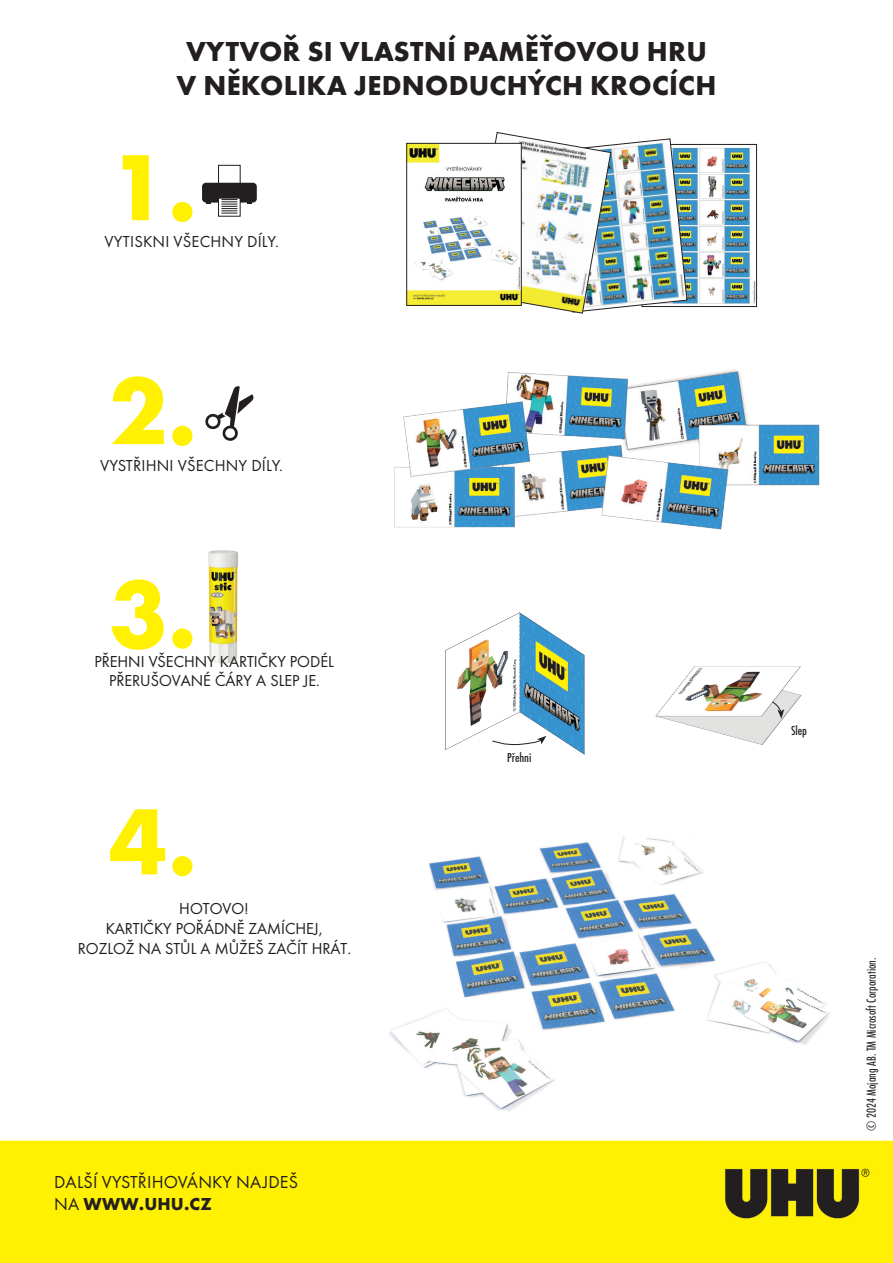
<style>
.page{position:relative;width:893px;height:1263px;background:#fff}
.page>*{position:absolute;margin:0;border:0;box-sizing:border-box;transform-origin:0 0}
.t1{font:700 97.5px "Futura TOT Bold";color:#fff101}
.t2{font:700 28.5px/34.2px "Futura PT";letter-spacing:.01em;color:#231f20;text-align:center}
.t3{font:18px/21.6px "Futura PT";letter-spacing:.01em;color:#231f20}
.t4{font:16.5px/19.8px "Futura TOT Book";color:#231f20;text-align:center}
.t5{font:16.5px "Futura PT";letter-spacing:.01em;color:#231f20}
.t6{font:13.5px "Futura Con TOT Boo";color:#231f20}
.t7{font:500 13.5px "Futura Con TOT";color:#231f20}
.s1{font-weight:700}
</style>
<div class="page">
<img style="left:445px;top:612px;width:357px;height:143px">
<img style="left:687px;top:148px;width:68px;height:156px">
<div style="left:642px;top:144px;width:115px;height:163px;border:1px solid #231f20"></div>
<img style="left:468px;top:132px;width:219px;height:182px">
<img style="left:408px;top:145px;width:111px;height:159px">
<div style="left:406px;top:143px;width:115px;height:163px;border:1px solid #231f20"></div>
<img style="left:208px;top:550px;width:30px;height:113px">
<svg style="left:205px;top:386px;width:49px;height:55px"></svg>
<div style="left:218px;top:165px;width:23px;height:32px;border:1px solid #231f20"></div>
<div style="left:202px;top:183px;width:55px;height:20px;background:#231f20;border-radius:4px"></div>
<div style="left:218px;top:198px;width:22px;height:18px;background:linear-gradient(to right,#fff,#fff)"></div>
<div style="left:218px;top:198px;width:23px;height:19px;border:1px solid #231f20"></div>
<svg style="left:221px;top:199px;width:16px;height:15px"></svg>
<svg style="left:492px;top:736px;width:54px;height:10px"></svg>
<svg style="left:772px;top:701px;width:12px;height:18px"></svg>
<img style="left:394px;top:370px;width:426px;height:160px">
<img style="left:389px;top:836px;width:441px;height:275px">
<div style="left:0;top:1141px;width:893px;height:122px;background:#fff101"></div>
<img style="left:708px;top:1143px;width:168px;height:98px">
<h2 class="t2" style="left:177px;top:34px;width:541px">VYTVOŘ SI VLASTNÍ PAMĚŤOVOU HRU<br>V NĚKOLIKA JEDNODUCHÝCH KROCÍCH</h2>
<h1 class="t1" style="left:109px;top:127px;width:90px">1.</h1>
<p class="t5" style="left:104px;top:232px;width:176px">VYTISKNI VŠECHNY DÍLY.</p>
<h1 class="t1" style="left:109px;top:351px;width:90px">2.</h1>
<p class="t5" style="left:100px;top:456px;width:184px">VYSTŘIHNI VŠECHNY DÍLY.</p>
<h1 class="t1" style="left:109px;top:554px;width:90px">3.</h1>
<p class="t4" style="left:94px;top:651px;width:241px">PŘEHNI VŠECHNY KARTIČKY PODÉL<br>PŘERUŠOVANÉ ČÁRY A SLEP JE.</p>
<h1 class="t1" style="left:109px;top:781px;width:90px">4.</h1>
<p class="t4" style="left:78px;top:898px;width:275px">HOTOVO!<br>KARTIČKY POŘÁDNĚ ZAMÍCHEJ,<br>ROZLOŽ NA STŮL A MŮŽEŠ ZAČÍT HRÁT.</p>
<p class="t3" style="left:54px;top:1171px;width:246px">DALŠÍ VYSTŘIHOVÁNKY NAJDEŠ<br>NA <span class="s1">WWW.UHU.CZ</span></p>
<p class="t7" style="left:507px;top:750px;width:26px">Přehni</p>
<p class="t7" style="left:791px;top:723px;width:17px">Slep</p>
<p class="t6" style="left:863px;top:1131px;width:175px;rotate:-90deg">© 2024 Mojang AB. TM Microsoft Corporation.</p>
</div>
